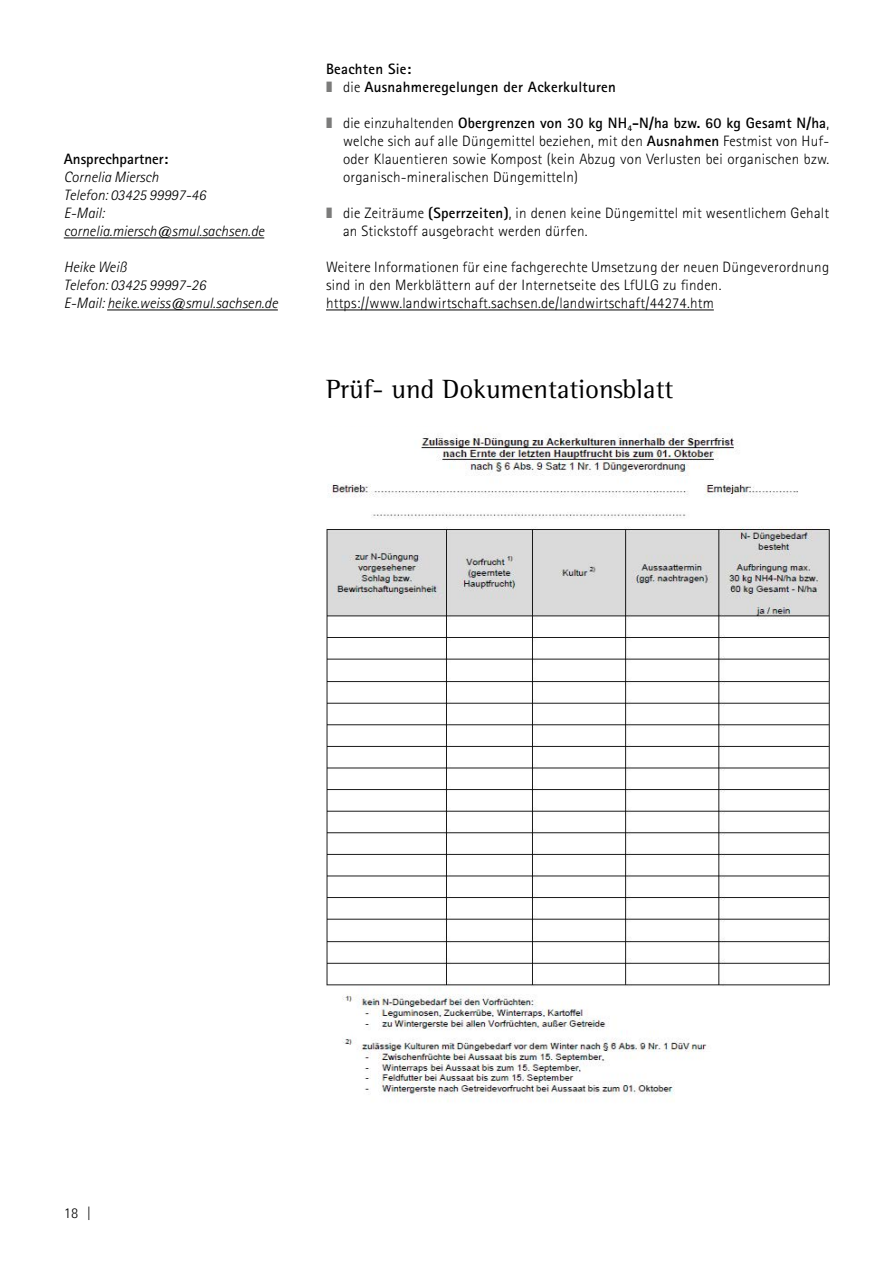
<style>
.page{position:relative;width:893px;height:1263px;background:#fff}
.page>*{position:absolute;margin:0;border:0;box-sizing:border-box;transform-origin:0 0}
.Überschrift_innen_H2_Servicestelle{font:27px "Rotis Semi Serif";color:#000}
.Fließtext_10pt{font:300 15px/18px "Rotis Sans Serif Std";letter-spacing:.015em;color:#000}
.Text_aussen_kursiv{font:italic 300 15px "Rotis Sans Serif Std";color:#000}
.Text_aussen_fett{font:700 15px "Rotis Sans Serif Std";letter-spacing:.015em;color:#000}
.Fließtext_10pt-2{font:700 15px "Rotis Sans Serif Std";letter-spacing:.015em;color:#000}
.s1{color:#7b7b7a}
.s2{font-weight:300}
.s3{font-weight:700}
</style>
<div class="page">
<hr style="left:326px;top:310px;width:388px;height:1px;background:#000">
<hr style="left:64px;top:238px;width:200px;height:1px;background:#000">
<hr style="left:107px;top:310px;width:171px;height:1px;background:#000">
<img style="left:326px;top:426px;width:503px;height:676px">
<p class="Text_aussen_fett" style="left:64px;top:150px;width:106px">Ansprechpartner:</p>
<p class="Text_aussen_kursiv" style="left:64px;top:169px;width:96px">Cornelia Miersch</p>
<p class="Text_aussen_kursiv" style="left:64px;top:187px;width:143px">Telefon: 03425 99997-46</p>
<p class="Text_aussen_kursiv" style="left:64px;top:205px;width:42px">E-Mail:</p>
<p class="Text_aussen_kursiv" style="left:64px;top:223px;width:202px">cornelia.miersch@smul.sachsen.de</p>
<p class="Text_aussen_kursiv" style="left:64px;top:259px;width:64px">Heike Weiß</p>
<p class="Text_aussen_kursiv" style="left:64px;top:277px;width:143px">Telefon: 03425 99997-26</p>
<p class="Text_aussen_kursiv" style="left:64px;top:295px;width:216px">E-Mail: heike.weiss@smul.sachsen.de</p>
<p class="Fließtext_10pt-2" style="left:326px;top:60px;width:87px">Beachten Sie:</p>
<p class="Text_aussen_fett" style="left:326px;top:78px;width:291px"><span class="s1">❚</span> <span class="s2">die</span> Ausnahmeregelungen der Ackerkulturen</p>
<p class="Fließtext_10pt" style="left:343px;top:114px;width:488px;text-align:justify;text-indent:-17px"><span class="s1">❚</span> die einzuhaltenden <span class="s3">Obergrenzen von 30 kg NH</span><sub>4</sub><span class="s3">-N/ha bzw. 60 kg Gesamt N/ha</span>, welche sich auf alle Düngemittel beziehen, mit den <span class="s3">Ausnahmen</span> Festmist von Huf&shy;oder Klauentieren sowie Kompost (kein Abzug von Verlusten bei organischen bzw. organisch-mineralischen Düngemitteln)</p>
<p class="Fließtext_10pt" style="left:343px;top:204px;width:488px;text-indent:-17px"><span class="s1">❚</span> die Zeiträume <span class="s3">(Sperrzeiten)</span>, in denen keine Düngemittel mit wesentlichem Gehalt an Stickstoff ausgebracht werden dürfen.</p>
<p class="Fließtext_10pt" style="left:326px;top:258px;width:505px">Weitere Informationen für eine fachgerechte Umsetzung der neuen Düngeverordnung sind in den Merkblättern auf der Internetseite des LfULG zu finden.</p>
<p class="Fließtext_10pt" style="left:326px;top:294px;width:389px">https://www.landwirtschaft.sachsen.de/landwirtschaft/44274.htm</p>
<h2 class="Überschrift_innen_H2_Servicestelle" style="left:326px;top:374px;width:349px">Prüf- und Dokumentationsblatt</h2>
<p class="Fließtext_10pt" style="left:64px;top:1204px;width:29px">18 |</p>
</div>
